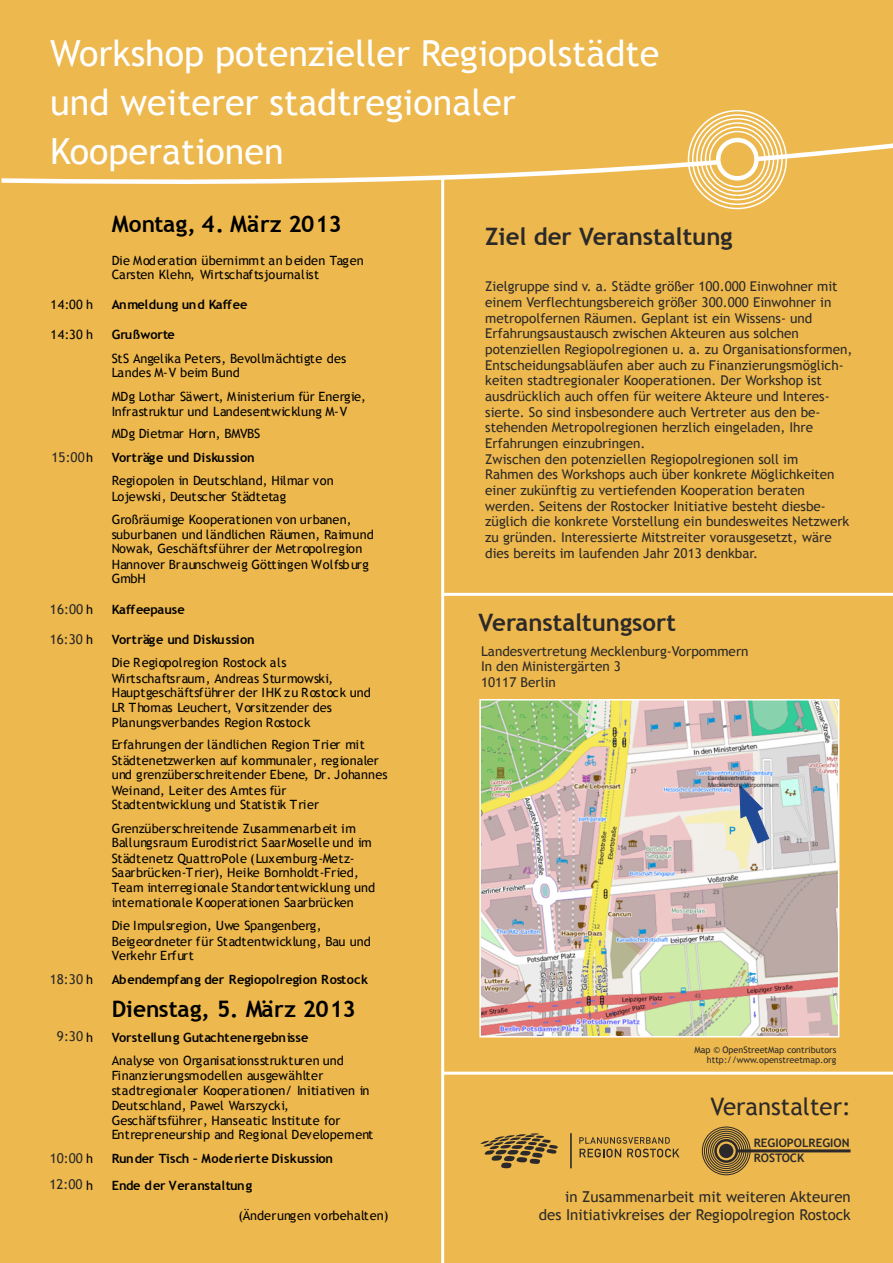
<style>
.page{position:relative;width:893px;height:1263px;background:#edb84d}
.page>*{position:absolute;margin:0;border:0;box-sizing:border-box;transform-origin:0 0}
.t1{font:36px/48.9px "Trebuchet MS";color:#fff}
.t2{font:700 24px "Trebuchet MS";color:#2b2929}
.t3{font:24px "Trebuchet MS";color:#2b2929}
.t4{font:700 22.8px "Trebuchet MS";letter-spacing:.005em;color:#000}
.t5{font:15px/17.4px "Trebuchet MS";color:#2b2929;text-align:right}
.t6{font:13.5px/15.8px "Trebuchet MS";color:#2b2929}
.t7{font:12.75px/14.2px "Trebuchet MS";letter-spacing:.01em;color:#000}
.t8{font:700 12.75px "Trebuchet MS";letter-spacing:-.01em;color:#000}
.t9{font:700 12.75px "Trebuchet MS";letter-spacing:.015em;color:#000}
.t10{font:700 12.75px "Trebuchet MS";letter-spacing:.01em;color:#000}
.t11{font:12.75px "Trebuchet MS";letter-spacing:-.01em;color:#000}
.t12{font:700 11.7px/15.5px "Trebuchet MS";color:#2b2929}
.t13{font:9px/10.5px "Trebuchet MS";color:#2b2929;text-align:right}
.t14{font:6px/6.8px "Arial";color:#2b2929}
.s1{font-style:italic}
</style>
<div class="page">
<svg style="left:2px;top:143px;width:891px;height:42px"></svg>
<div style="left:709px;top:131px;width:57px;height:57px;border:2px solid #fff;border-radius:50%"></div>
<div style="left:688px;top:110px;width:99px;height:99px;border:2px solid #fff;border-radius:50%"></div>
<div style="left:705px;top:127px;width:65px;height:65px;border:2px solid #fff;border-radius:50%"></div>
<div style="left:700px;top:122px;width:74px;height:74px;border:2px solid #fff;border-radius:50%"></div>
<div style="left:696px;top:118px;width:82px;height:82px;border:2px solid #fff;border-radius:50%"></div>
<div style="left:692px;top:114px;width:91px;height:91px;border:2px solid #fff;border-radius:50%"></div>
<svg style="left:716px;top:138px;width:43px;height:43px"></svg>
<img style="left:482px;top:702px;width:354px;height:332px">
<svg style="left:739px;top:783px;width:31px;height:61px;background:#92a2b8"></svg>
<svg style="left:579px;top:1137px;width:100px;height:20px"></svg>
<hr style="left:570px;top:1133px;width:2px;height:35px;background:#2b2929">
<svg style="left:480px;top:1133px;width:78px;height:35px"></svg>
<hr style="left:441px;top:176px;width:3px;height:1087px;background:#fff">
<hr style="left:442px;top:1072px;width:451px;height:3px;background:#fff">
<hr style="left:444px;top:593px;width:449px;height:3px;background:#fff">
<svg style="left:714px;top:1139px;width:24px;height:24px"></svg>
<svg style="left:717px;top:1141px;width:19px;height:19px"></svg>
<div style="left:712px;top:1137px;width:28px;height:28px;border:1px solid #2b2929;border-radius:50%"></div>
<div style="left:710px;top:1135px;width:32px;height:32px;border:1px solid #2b2929;border-radius:50%"></div>
<div style="left:708px;top:1133px;width:36px;height:36px;border:1px solid #2b2929;border-radius:50%"></div>
<div style="left:706px;top:1131px;width:40px;height:40px;border:1px solid #2b2929;border-radius:50%"></div>
<div style="left:704px;top:1129px;width:44px;height:44px;border:1px solid #2b2929;border-radius:50%"></div>
<div style="left:702px;top:1127px;width:48px;height:48px;border:1px solid #2b2929;border-radius:50%"></div>
<hr style="left:738px;top:1149px;width:112px;height:3px;background:#2b2929">
<div style="left:479px;top:699px;width:360px;height:338px;border:2px solid #fff"></div>
<h1 class="t1" style="left:50px;top:32px;width:611px">Workshop potenzieller Regiopolstädte und weiterer stadtregionaler<br>Kooperationen</h1>
<p class="t7" style="left:51px;top:298px;width:44px">14:00 h</p>
<p class="t7" style="left:51px;top:328px;width:44px">14:30 h</p>
<h3 class="t4" style="left:112px;top:215px;width:231px">Montag, 4. März 2013</h3>
<p class="t7" style="left:112px;top:254px;width:253px">Die Moderation übernimmt an beiden Tagen<br>Carsten Klehn, Wirtschaftsjournalist</p>
<p class="t8" style="left:112px;top:300px;width:137px">Anmeldung und Kaffee</p>
<p class="t8" style="left:112px;top:329px;width:64px">Grußworte</p>
<p class="t7" style="left:112px;top:352px;width:236px">StS Angelika Peters, Bevollmächtigte des<br>Landes M-V beim Bund</p>
<p class="t7" style="left:112px;top:391px;width:255px">MDg Lothar Säwert, Ministerium für Energie,<br>Infrastruktur und Landesentwicklung M-V</p>
<p class="t11" style="left:112px;top:429px;width:150px">MDg Dietmar Horn, BMVBS</p>
<p class="t6" style="left:52px;top:451px;width:35px">15:00</p>
<p class="t7" style="left:51px;top:452px;width:44px">15:00 h</p>
<p class="t9" style="left:112px;top:453px;width:144px">Vorträge und Diskussion</p>
<p class="t7" style="left:112px;top:474px;width:224px;line-height:15.6px">Regiopolen in Deutschland, Hilmar von<br>Lojewski, Deutscher Städtetag</p>
<p class="t7" style="left:112px;top:512px;width:264px;line-height:15.6px">Großräumige Kooperationen von urbanen, suburbanen und ländlichen Räumen, Raimund</p>
<p class="t7" style="left:112px;top:542px;width:259px;line-height:15.6px">Nowak, Geschäftsführer der Metropolregion<br>Hannover Braunschweig Göttingen Wolfsburg</p>
<p class="t7" style="left:112px;top:573px;width:35px">GmbH</p>
<p class="t7" style="left:51px;top:604px;width:44px">16:00 h</p>
<p class="t8" style="left:112px;top:605px;width:74px">Kaffeepause</p>
<p class="t7" style="left:51px;top:634px;width:44px">16:30 h</p>
<p class="t9" style="left:112px;top:635px;width:144px">Vorträge und Diskussion</p>
<p class="t7" style="left:112px;top:656px;width:223px;line-height:15.6px">Die Regiopolregion Rostock als<br>Wirtschaftsraum, Andreas Sturmowski<span class="s1">,</span></p>
<p class="t7" style="left:112px;top:686px;width:261px;line-height:15.6px">Hauptgeschäftsführer der IHK zu Rostock und<br>LR Thomas Leuchert, Vorsitzender des</p>
<p class="t7" style="left:112px;top:712px;width:254px;line-height:22.8px">Planungsverbandes Region Rostock<br>Erfahrungen der ländlichen Region Trier mit</p>
<p class="t7" style="left:112px;top:754px;width:277px">Städtenetzwerken auf kommunaler, regionaler und grenzüberschreitender Ebene, Dr. Johannes</p>
<p class="t7" style="left:112px;top:784px;width:209px">Weinand, Leiter des Amtes für<br>Stadtentwicklung und Statistik Trier</p>
<p class="t7" style="left:112px;top:823px;width:261px">Grenzüberschreitende Zusammenarbeit im<br>Ballungsraum Eurodistrict SaarMoselle und im</p>
<p class="t7" style="left:112px;top:852px;width:265px">Städtenetz QuattroPole (Luxemburg-Metz-<br>Saarbrücken-Trier), Heike Bornholdt-Fried,<br>Team interregionale Standortentwicklung und</p>
<p class="t7" style="left:112px;top:892px;width:243px;line-height:22.8px">internationale Kooperationen Saarbrücken<br>Die Impulsregion, Uwe Spangenberg,</p>
<p class="t7" style="left:112px;top:935px;width:261px">Beigeordneter für Stadtentwicklung, Bau und<br>Verkehr Erfurt</p>
<p class="t7" style="left:51px;top:973px;width:44px">18:30 h</p>
<p class="t8" style="left:112px;top:974px;width:258px">Abendempfang der Regiopolregion Rostock</p>
<h3 class="t4" style="left:112px;top:1000px;width:246px">Dienstag, 5. März 2013</h3>
<p class="t7" style="left:51px;top:1031px;width:44px">09:30 h</p>
<p class="t8" style="left:112px;top:1033px;width:198px">Vorstellung Gutachtenergebnisse</p>
<p class="t7" style="left:112px;top:1054px;width:234px;line-height:15.6px">Analyse von Organisationsstrukturen und<br>Finanzierungsmodellen ausgewählter</p>
<p class="t7" style="left:112px;top:1083px;width:259px;line-height:15.6px">stadtregionaler Kooperationen/ Initiativen in<br>Deutschland, Pawel Warszycki,</p>
<p class="t7" style="left:112px;top:1114px;width:263px">Geschäftsführer, Hanseatic Institute for<br>Entrepreneurship and Regional Developement</p>
<p class="t7" style="left:51px;top:1152px;width:44px">10:00 h</p>
<p class="t10" style="left:112px;top:1153px;width:223px">Runder Tisch – Moderierte Diskussion</p>
<p class="t7" style="left:51px;top:1179px;width:44px">12:00 h</p>
<p class="t8" style="left:112px;top:1180px;width:142px">Ende der Veranstaltung</p>
<p class="t7" style="left:239px;top:1209px;width:151px">(Änderungen vorbehalten)</p>
<p class="t6" style="left:50px;top:603px;width:35px">16:00</p>
<p class="t6" style="left:50px;top:633px;width:35px">16:30</p>
<p class="t6" style="left:50px;top:972px;width:35px">18:30</p>
<p class="t6" style="left:57px;top:1030px;width:28px">9:30</p>
<p class="t6" style="left:49px;top:1146px;width:35px;line-height:26.4px">10:00<br>12:00</p>
<h2 class="t2" style="left:485px;top:228px;width:249px">Ziel der Veranstaltung</h2>
<p class="t6" style="left:485px;top:280px;width:369px">Zielgruppe sind v. a. Städte größer 100.000 Einwohner mit einem Verflechtungsbereich größer 300.000 Einwohner in metropolfernen Räumen. Geplant ist ein Wissens- und Erfahrungsaustausch zwischen Akteuren aus solchen potenziellen Regiopolregionen u. a. zu Organisationsformen, Entscheidungsabläufen aber auch zu Finanzierungsmöglich&shy;keiten stadtregionaler Kooperationen. Der Workshop ist ausdrücklich auch offen für weitere Akteure und Interes&shy;sierte. So sind insbesondere auch Vertreter aus den be&shy;stehenden Metropolregionen herzlich eingeladen, Ihre Erfahrungen einzubringen.<br>Zwischen den potenziellen Regiopolregionen soll im<br>Rahmen des Workshops auch über konkrete Möglichkeiten einer zukünftig zu vertiefenden Kooperation beraten werden. Seitens der Rostocker Initiative besteht diesbe&shy;züglich die konkrete Vorstellung ein bundesweites Netzwerk zu gründen. Interessierte Mitstreiter vorausgesetzt, wäre dies bereits im laufenden Jahr 2013 denkbar.</p>
<h2 class="t2" style="left:479px;top:613px;width:199px">Veranstaltungsort</h2>
<p class="t6" style="left:481px;top:644px;width:269px">Landesvertretung Mecklenburg-Vorpommern<br>In den Ministergärten 3<br>10117 Berlin</p>
<p class="t14" style="left:708px;top:775px;width:72px">Landesvertretung<br>Mecklenburg-Vorpommern</p>
<p class="t13" style="left:694px;top:1045px;width:143px">Map © OpenStreetMap contributors http://www.openstreetmap.org</p>
<h2 class="t3" style="left:710px;top:1097px;width:142px">Veranstalter:</h2>
<p class="t12" style="left:754px;top:1136px;width:97px">REGIOPOLREGION<br>ROSTOCK</p>
<p class="t5" style="left:539px;top:1189px;width:313px">in Zusammenarbeit mit weiteren Akteuren<br>des Initiativkreises der Regiopolregion Rostock</p>
</div>
